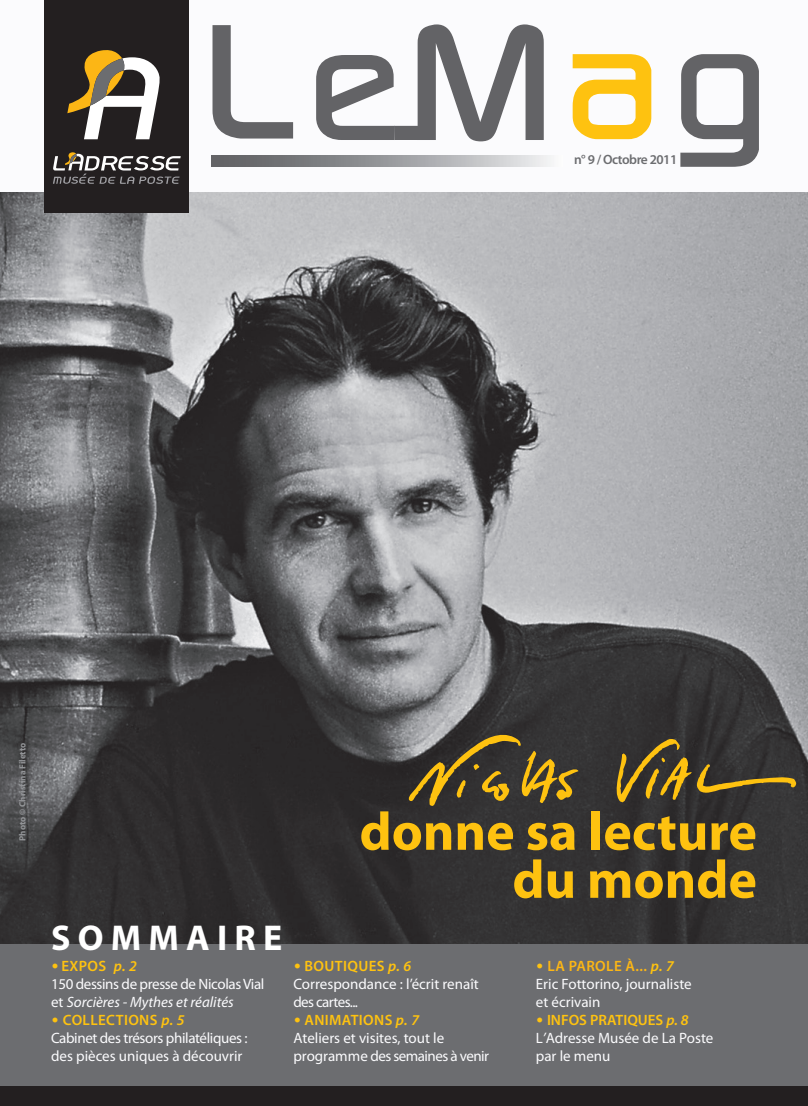
<style>
.page{position:relative;width:808px;height:1106px;background:#fff}
.page>*{position:absolute;margin:0;border:0;box-sizing:border-box;transform-origin:0 0}
.t1{font:700 54px/48px "Myriad Pro";color:#fec210;text-align:right}
.t2{font:700 36px "Myriad Pro";letter-spacing:.2em;color:#fff}
.t3{font:15px/18px "Myriad Pro";color:#fbfbfd}
.t4{font:15px/18px "Myriad Pro";letter-spacing:-.025em;color:#fbfbfd}
.t5{font:600 13.5px "Myriad Pro";letter-spacing:-.035em;color:#6c6d70}
.t6{font:700 9px "Myriad Pro";color:#939598}
.s1{font-family:"DIN";color:#fec210}
.s2{font-weight:600;color:#fec210}
.s3{font-weight:600;font-style:italic;color:#fec210}
.s4{font-style:italic}
.s5{font-weight:600;color:#fcb615}
</style>
<div class="page">
<div style="left:0;top:0;width:808px;height:192px;background:#fbfbfd"></div>
<svg style="left:212px;top:156px;width:335px;height:10px;background:#9b9c9f"></svg>
<svg style="left:212px;top:25px;width:81px;height:113px"></svg>
<svg style="left:573px;top:54px;width:78px;height:85px"></svg>
<svg style="left:680px;top:54px;width:79px;height:113px"></svg>
<svg style="left:316px;top:24px;width:228px;height:117px"></svg>
<img style="left:0;top:192px;width:808px;height:752px">
<div style="left:0;top:944px;width:808px;height:142px;background:#6c6d70"></div>
<div style="left:0;top:1086px;width:808px;height:20px;background:#231f20"></div>
<div style="left:44px;top:0;width:145px;height:31px;background:#231f20"></div>
<div style="left:44px;top:30px;width:145px;height:183px;background:#231f20"></div>
<svg style="left:67px;top:50px;width:93px;height:89px"></svg>
<svg style="left:53px;top:152px;width:128px;height:32px"></svg>
<svg style="left:409px;top:730px;width:169px;height:77px;background:#5d5232"></svg>
<svg style="left:615px;top:738px;width:181px;height:64px;background:#52482c"></svg>
<p class="t5" style="left:574px;top:152px;width:105px">n° 9 / Octobre 2011</p>
<p class="t6" style="left:17px;top:840px;width:99px;rotate:-90deg">Photo © Christina Filetto</p>
<h2 class="t2" style="left:51px;top:917px;width:233px">SOMMAIRE</h2>
<p class="t4" style="left:51px;top:957px;width:215px"><span class="s1">•</span> <span class="s2">EXPOS</span> <span class="s3">p. 2<br></span>150 dessins de presse de Nicolas Vial et <span class="s4">Sorcières - Mythes et réalités</span></p>
<p class="t4" style="left:51px;top:1011px;width:198px"><span class="s1">•</span> <span class="s2">COLLECTIONS</span> <span class="s3">p. 5<br></span>Cabinet des trésors philatéliques : des pièces uniques à découvrir</p>
<h1 class="t1" style="left:359px;top:808px;width:399px">donne sa lecture du monde</h1>
<p class="t3" style="left:293px;top:957px;width:187px"><span class="s1">•</span> <span class="s2">BOUTIQUES</span> <span class="s3">p. 6<br></span>Correspondance : l’écrit renaît des cartes...</p>
<p class="t3" style="left:293px;top:1011px;width:197px"><span class="s1">•</span> <span class="s2">ANIMATIONS</span> <span class="s3">p. 7<br></span>Ateliers et visites, tout le programme des semaines à venir</p>
<p class="t3" style="left:536px;top:957px;width:157px"><span class="s1">•</span> <span class="s5">LA PAROLE À...</span> <span class="s3">p. 7<br></span>Eric Fottorino, journaliste et écrivain</p>
<p class="t3" style="left:536px;top:1011px;width:179px"><span class="s1">•</span> <span class="s2">INFOS PRATIQUES</span> <span class="s3">p. 8<br></span>L<span class="s4">’</span>Adresse Musée de La Poste par le menu</p>
</div>
